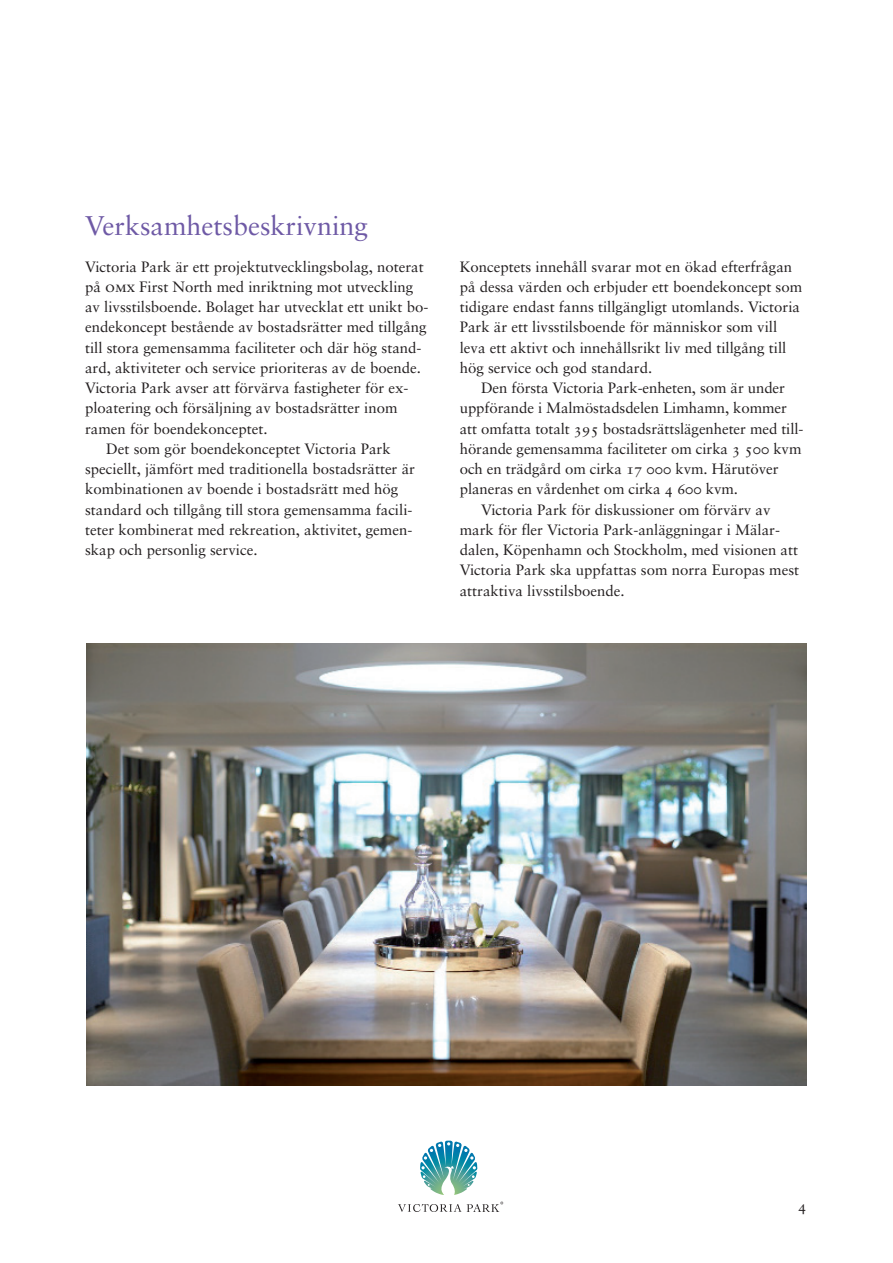
<style>
.page{position:relative;width:893px;height:1263px;background:#fff}
.page>*{position:absolute;margin:0;border:0;box-sizing:border-box;transform-origin:0 0}
.t1{font:27px "Sabon";color:#6e59a5}
.t2{font:15px/20.2px "Sabon";color:#231f20}
.t3{font:15px "Sabon Roman SC";color:#231f20}
.s1{font-family:"Sabon Roman SC"}
</style>
<div class="page">
<svg style="left:398px;top:1201px;width:105px;height:11px"></svg>
<svg style="left:420px;top:1140px;width:57px;height:55px"></svg>
<img style="left:86px;top:644px;width:720px;height:441px">
<h1 class="t1" style="left:85px;top:214px;width:284px">Verksamhetsbeskrivning</h1>
<p class="t2" style="left:85px;top:257px;width:340px">Victoria Park är ett projektutvecklingsbolag, noterat</p>
<p class="t2" style="left:85px;top:278px;width:330px">på <span class="s1">omx</span> First North med inriktning mot utveckling</p>
<p class="t2" style="left:85px;top:298px;width:345px">av livsstilsboende. Bolaget har utvecklat ett unikt bo-</p>
<p class="t2" style="left:85px;top:318px;width:343px">endekoncept bestående av bostadsrätter med tillgång</p>
<p class="t2" style="left:85px;top:338px;width:338px">till stora gemensamma faciliteter och där hög stand-</p>
<p class="t2" style="left:85px;top:359px;width:337px">ard, aktiviteter och service prioriteras av de boende.</p>
<p class="t2" style="left:85px;top:379px;width:325px">Victoria Park avser att förvärva fastigheter för ex-</p>
<p class="t2" style="left:85px;top:399px;width:314px">ploatering och försäljning av bostadsrätter inom</p>
<p class="t2" style="left:85px;top:419px;width:184px">ramen för boendekonceptet.</p>
<p class="t2" style="left:106px;top:440px;width:286px">Det som gör boendekonceptet Victoria Park</p>
<p class="t2" style="left:85px;top:460px;width:331px">speciellt, jämfört med traditionella bostadsrätter är</p>
<p class="t2" style="left:85px;top:480px;width:315px">kombinationen av boende i bostadsrätt med hög</p>
<p class="t2" style="left:85px;top:500px;width:329px">standard och tillgång till stora gemensamma facili-</p>
<p class="t2" style="left:85px;top:521px;width:329px">teter kombinerat med rekreation, aktivitet, gemen-</p>
<p class="t2" style="left:85px;top:541px;width:174px">skap och personlig service.</p>
<p class="t2" style="left:460px;top:257px;width:344px">Konceptets innehåll svarar mot en ökad efterfrågan på dessa värden och erbjuder ett boendekoncept som tidigare endast fanns tillgängligt utomlands. Victoria Park är ett livsstilsboende för människor som vill leva ett aktivt och innehållsrikt liv med tillgång till hög service och god standard.</p>
<p class="t2" style="left:481px;top:379px;width:305px">Den första Victoria Park-enheten, som är under</p>
<p class="t2" style="left:460px;top:399px;width:329px">uppförande i Malmöstadsdelen Limhamn, kommer</p>
<p class="t2" style="left:460px;top:419px;width:345px">att omfatta totalt <span class="s1">395</span> bostadsrättslägenheter med till-</p>
<p class="t2" style="left:460px;top:440px;width:343px">hörande gemensamma faciliteter om cirka <span class="s1">3 500</span> kvm</p>
<p class="t2" style="left:460px;top:460px;width:320px">och en trädgård om cirka <span class="s1">17 000</span> kvm. Härutöver</p>
<p class="t2" style="left:460px;top:480px;width:280px">planeras en vårdenhet om cirka <span class="s1">4 600</span> kvm.</p>
<p class="t2" style="left:481px;top:500px;width:291px">Victoria Park för diskussioner om förvärv av</p>
<p class="t2" style="left:460px;top:521px;width:322px">mark för fler Victoria Park-anläggningar i Mälar-</p>
<p class="t2" style="left:460px;top:541px;width:340px">dalen, Köpenhamn och Stockholm, med visionen att</p>
<p class="t2" style="left:460px;top:561px;width:341px">Victoria Park ska uppfattas som norra Europas mest</p>
<p class="t2" style="left:460px;top:581px;width:166px">attraktiva livsstilsboende.</p>
<p class="t3" style="left:798px;top:1200px;width:10px">4</p>
</div>
